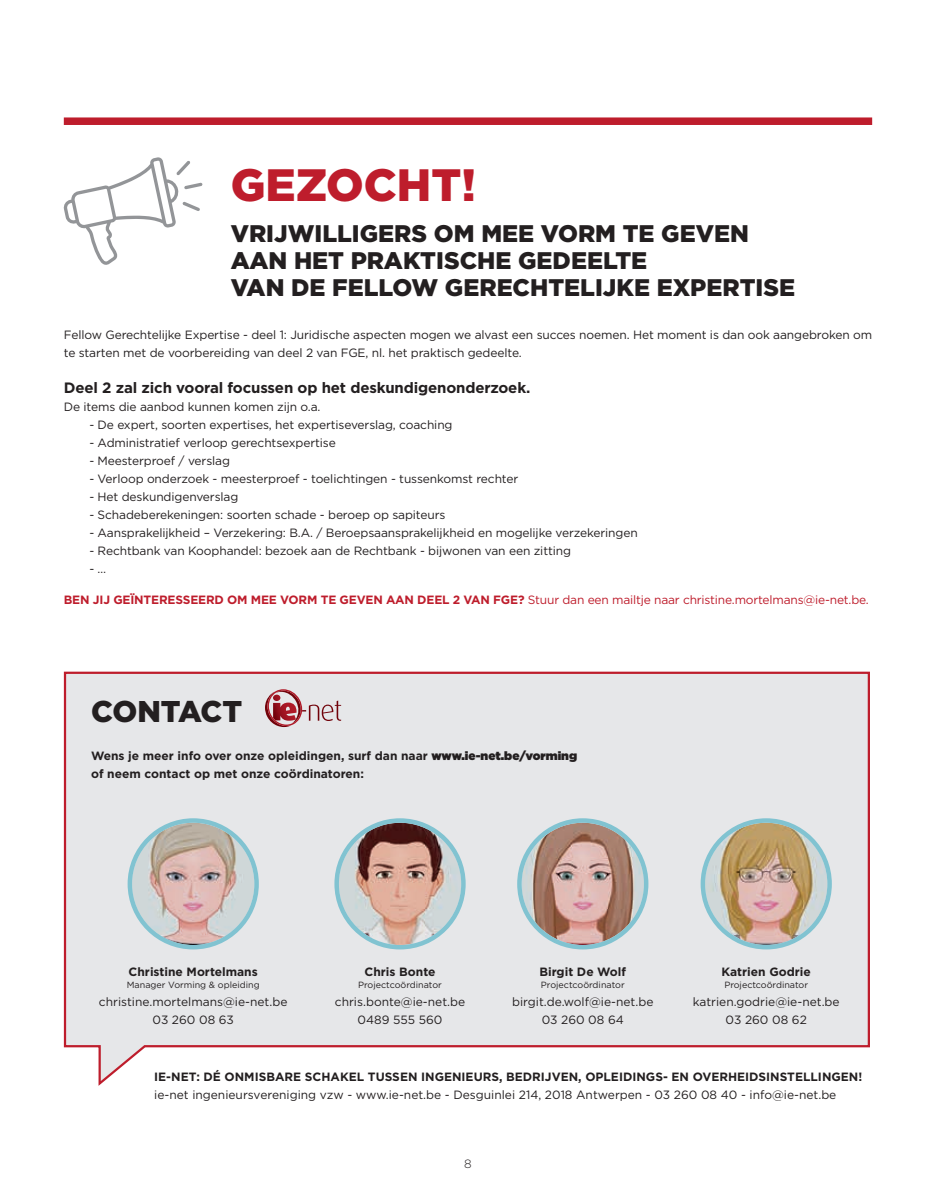
<style>
.page{position:relative;width:936px;height:1191px;background:#fff}
.page>*{position:absolute;margin:0;border:0;box-sizing:border-box;transform-origin:0 0}
.t1{font:900 45.3px "Gotham";color:#be1d2c}
.t2{font:900 30px "Gotham";letter-spacing:-.01em;color:#231f20}
.t3{font:900 24px/27px "Gotham";color:#231f20}
.t4{font:700 15px "Gotham";letter-spacing:-.01em;color:#231f20}
.t5{font:12px/18px "Gotham";letter-spacing:-.01em;color:#231f20;text-align:center}
.t6{font:700 12px/18px "Gotham";color:#231f20}
.t7{font:12px "Gotham";letter-spacing:-.015em;color:#be1d2c}
.t8{font:300 12px "Gotham";color:#231f20}
.t9{font:9px "Gotham";color:#231f20}
.s1{font-weight:700}
.s2{font-weight:900}
</style>
<div class="page">
<svg style="left:63px;top:671px;width:807px;height:415px;background:#e8e5e7"></svg>
<svg style="left:262px;top:686px;width:80px;height:43px;background:#d0b0b4"></svg>
<div style="left:64px;top:117px;width:808px;height:8px;background:#be1d2c"></div>
<svg style="left:128px;top:818px;width:131px;height:131px;background:#c9c4c2"></svg>
<svg style="left:517px;top:818px;width:131px;height:131px;background:#bcaba5"></svg>
<svg style="left:334px;top:818px;width:131px;height:131px;background:#beb2ae"></svg>
<svg style="left:700px;top:818px;width:131px;height:131px;background:#c4b9a8"></svg>
<svg style="left:63px;top:157px;width:139px;height:108px"></svg>
<h1 class="t1" style="left:231px;top:158px;width:247px">GEZOCHT!</h1>
<h3 class="t3" style="left:231px;top:220px;width:565px">VRIJWILLIGERS OM MEE VORM TE GEVEN<br>AAN HET PRAKTISCHE GEDEELTE<br>VAN DE FELLOW GERECHTELIJKE EXPERTISE</h3>
<p class="t5" style="left:64px;top:325px;width:809px;text-align:left">Fellow Gerechtelijke Expertise - deel 1: Juridische aspecten mogen we alvast een succes noemen. Het moment is dan ook aangebroken om te starten met de voorbereiding van deel 2 van FGE, nl. het praktisch gedeelte.</p>
<p class="t4" style="left:64px;top:379px;width:468px">Deel 2 zal zich vooral focussen op het deskundigenonderzoek.</p>
<p class="t5" style="left:64px;top:397px;width:258px">De items die aanbod kunnen komen zijn o.a.</p>
<p class="t5" style="left:89px;top:415px;width:365px">- De expert, soorten expertises, het expertiseverslag, coaching</p>
<p class="t5" style="left:89px;top:433px;width:248px">- Administratief verloop gerechtsexpertise</p>
<p class="t5" style="left:89px;top:451px;width:142px">- Meesterproef / verslag</p>
<p class="t5" style="left:89px;top:469px;width:430px">- Verloop onderzoek - meesterproef - toelichtingen - tussenkomst rechter</p>
<p class="t5" style="left:89px;top:487px;width:150px">- Het deskundigenverslag</p>
<p class="t5" style="left:89px;top:505px;width:357px">- Schadeberekeningen: soorten schade - beroep op sapiteurs</p>
<p class="t5" style="left:89px;top:523px;width:550px">- Aansprakelijkheid – Verzekering: B.A. / Beroepsaansprakelijkheid en mogelijke verzekeringen</p>
<p class="t5" style="left:89px;top:541px;width:483px">- Rechtbank van Koophandel: bezoek aan de Rechtbank - bijwonen van een zitting</p>
<p class="t5" style="left:89px;top:559px;width:18px">- …</p>
<p class="t7" style="left:64px;top:593px;width:806px"><span class="s1">BEN JIJ GEÏNTERESSEERD OM MEE VORM TE GEVEN AAN DEEL 2 VAN FGE?</span> Stuur dan een mailtje naar christine.mortelmans@ie-net.be.</p>
<h2 class="t2" style="left:91px;top:694px;width:153px">CONTACT</h2>
<p class="t6" style="left:91px;top:747px;width:487px">Wens je meer info over onze opleidingen, surf dan naar <span class="s2">www.ie-net.be/vorming </span>of neem contact op met onze coördinatoren:</p>
<p class="t6" style="left:129px;top:962px;width:131px">Christine Mortelmans</p>
<p class="t9" style="left:127px;top:979px;width:134px">Manager Vorming &amp; opleiding</p>
<p class="t5" style="left:99px;top:992px;width:190px">christine.mortelmans@ie-net.be<br>03 260 08 63</p>
<p class="t6" style="left:364px;top:962px;width:72px">Chris Bonte</p>
<p class="t9" style="left:358px;top:979px;width:85px">Projectcoördinator</p>
<p class="t5" style="left:335px;top:992px;width:132px">chris.bonte@ie-net.be<br>0489 555 560</p>
<p class="t6" style="left:539px;top:962px;width:88px">Birgit De Wolf</p>
<p class="t9" style="left:541px;top:979px;width:85px">Projectcoördinator</p>
<p class="t5" style="left:512px;top:992px;width:143px">birgit.de.wolf@ie-net.be<br>03 260 08 64</p>
<p class="t6" style="left:721px;top:962px;width:91px">Katrien Godrie</p>
<p class="t9" style="left:724px;top:979px;width:85px">Projectcoördinator</p>
<p class="t5" style="left:692px;top:992px;width:148px">katrien.godrie@ie-net.be<br>03 260 08 62</p>
<p class="t6" style="left:154px;top:1067px;width:709px">IE-NET: DÉ ONMISBARE SCHAKEL TUSSEN INGENIEURS, BEDRIJVEN, OPLEIDINGS- EN OVERHEIDSINSTELLINGEN!</p>
<p class="t5" style="left:154px;top:1085px;width:683px">ie-net ingenieursvereniging vzw - www.ie-net.be - Desguinlei 214, 2018 Antwerpen - 03 260 08 40 - info@ie-net.be</p>
<p class="t8" style="left:464px;top:1157px;width:9px">8</p>
</div>
